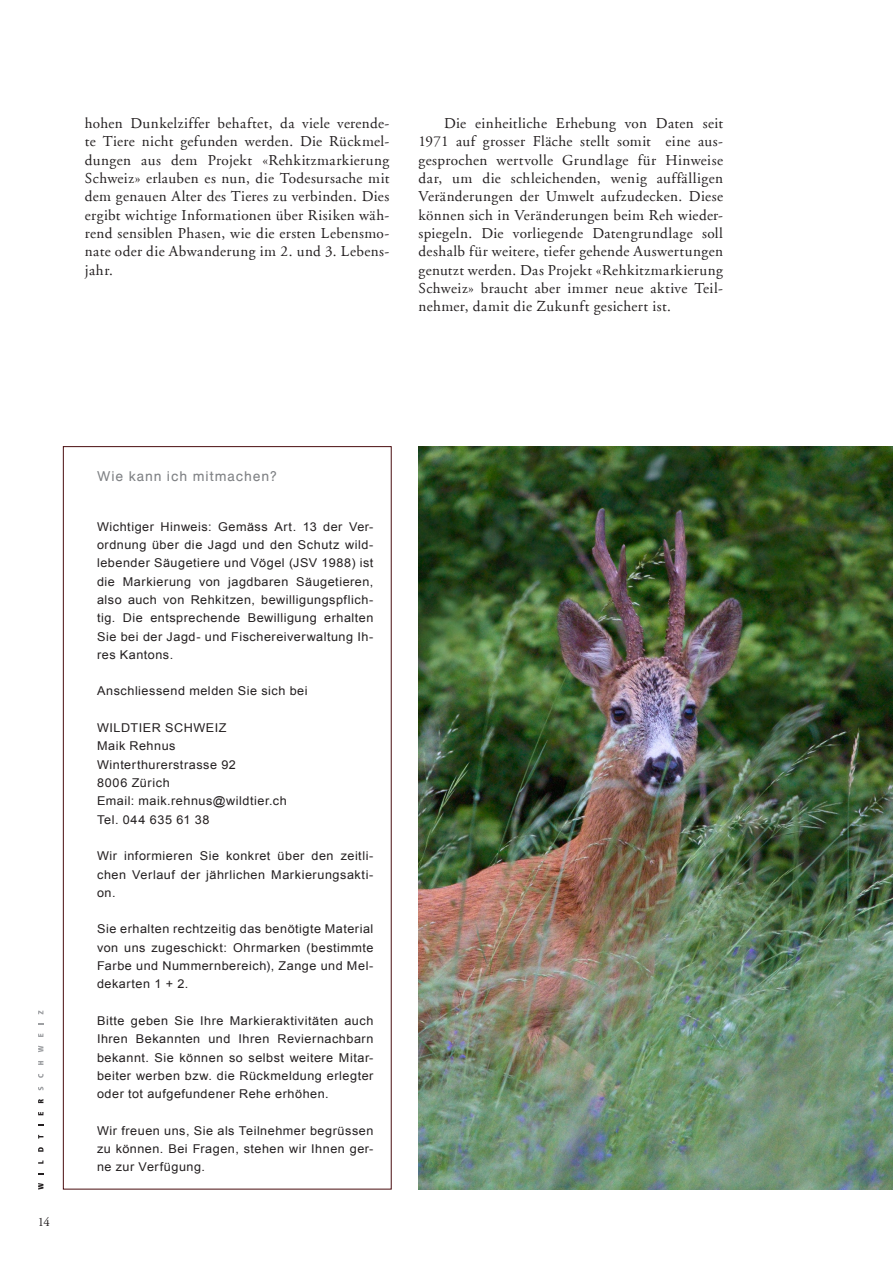
<style>
.page{position:relative;width:893px;height:1263px;background:#fff}
.page>*{position:absolute;margin:0;border:0;box-sizing:border-box;transform-origin:0 0}
.Lauftext{font:15.15px/18.3px "Adobe Garamond";letter-spacing:.025em;color:#231f20;text-align:justify}
.t1{font:13.8px "Akzidenz Grotesk R Buch";letter-spacing:.06em;color:#808285}
.t2{font:12.75px "Adobe Garamond";color:#231f20}
.Report_Lauftext_Aria{font:12.15px/18.3px "Arial";letter-spacing:.04em;color:#231f20;text-align:justify;scale:1.04 1}
</style>
<div class="page">
<svg style="left:38px;top:1183px;width:5px;height:6px"></svg>
<svg style="left:38px;top:1160px;width:5px;height:4px"></svg>
<svg style="left:38px;top:1147px;width:5px;height:5px"></svg>
<svg style="left:38px;top:1135px;width:5px;height:3px"></svg>
<svg style="left:38px;top:1112px;width:5px;height:3px"></svg>
<svg style="left:38px;top:1099px;width:5px;height:4px"></svg>
<svg style="left:38px;top:1087px;width:6px;height:3px"></svg>
<svg style="left:38px;top:1074px;width:6px;height:4px"></svg>
<svg style="left:38px;top:1061px;width:5px;height:4px"></svg>
<svg style="left:38px;top:1046px;width:5px;height:6px"></svg>
<svg style="left:38px;top:1034px;width:5px;height:3px"></svg>
<svg style="left:38px;top:1011px;width:5px;height:3px"></svg>
<img style="left:418px;top:446px;width:475px;height:744px">
<p class="Lauftext" style="left:85px;top:115px;width:306px">hohen Dunkelziffer behaftet, da viele verende&shy;te Tiere nicht gefunden werden. Die Rückmel&shy;dungen aus dem Projekt «Rehkitzmarkierung Schweiz» erlauben es nun, die Todesursache mit dem genauen Alter des Tieres zu verbinden. Dies ergibt wichtige Informationen über Risiken wäh&shy;rend sensiblen Phasen, wie die ersten Lebensmo&shy;nate oder die Abwanderung im 2. und 3. Lebens&shy;jahr.</p>
<p class="Lauftext" style="left:418px;top:115px;width:306px;text-indent:26px">Die einheitliche Erhebung von Daten seit 1971 auf grosser Fläche stellt somit eine aus&shy;gesprochen wertvolle Grundlage für Hinweise dar, um die schleichenden, wenig auffälligen Veränderungen der Umwelt aufzudecken. Diese können sich in Veränderungen beim Reh wieder&shy;spiegeln. Die vorliegende Datengrundlage soll deshalb für weitere, tiefer gehende Auswertungen genutzt werden. Das Projekt «Rehkitzmarkierung Schweiz» braucht aber immer neue aktive Teil&shy;nehmer, damit die Zukunft gesichert ist.</p>
<p class="t2" style="left:38px;top:1215px;width:14px">14</p>
<p class="t1" style="left:97px;top:468px;width:181px">Wie kann ich mitmachen?</p>
<p class="Report_Lauftext_Aria" style="left:97px;top:517px;width:267px">Wichtiger Hinweis: Gemäss Art. 13 der Ver&shy;ordnung über die Jagd und den Schutz wild&shy;lebender Säugetiere und Vögel (JSV 1988) ist die Markierung von jagdbaren Säugetieren, also auch von Rehkitzen, bewilligungspflich&shy;tig. Die entsprechende Bewilligung erhalten Sie bei der Jagd- und Fischereiverwaltung Ih&shy;res Kantons.</p>
<p class="Report_Lauftext_Aria" style="left:97px;top:682px;width:204px">Anschliessend melden Sie sich bei</p>
<p class="Report_Lauftext_Aria" style="left:97px;top:719px;width:126px">WILDTIER SCHWEIZ</p>
<p class="Report_Lauftext_Aria" style="left:97px;top:737px;width:77px">Maik Rehnus</p>
<p class="Report_Lauftext_Aria" style="left:97px;top:755px;width:135px">Winterthurerstrasse 92</p>
<p class="Report_Lauftext_Aria" style="left:97px;top:773px;width:71px">8006 Zürich</p>
<p class="Report_Lauftext_Aria" style="left:97px;top:792px;width:184px">Email: maik.rehnus@wildtier.ch</p>
<p class="Report_Lauftext_Aria" style="left:97px;top:810px;width:110px">Tel. 044 635 61 38</p>
<p class="Report_Lauftext_Aria" style="left:97px;top:847px;width:267px">Wir informieren Sie konkret über den zeitli&shy;chen Verlauf der jährlichen Markierungsakti&shy;on.</p>
<p class="Report_Lauftext_Aria" style="left:97px;top:920px;width:267px">Sie erhalten rechtzeitig das benötigte Material von uns zugeschickt: Ohrmarken (bestimmte Farbe und Nummernbereich), Zange und Mel&shy;dekarten 1 + 2.</p>
<p class="Report_Lauftext_Aria" style="left:97px;top:1011px;width:267px">Bitte geben Sie Ihre Markieraktivitäten auch Ihren Bekannten und Ihren Reviernachbarn bekannt. Sie können so selbst weitere Mitar&shy;beiter werben bzw. die Rückmeldung erlegter oder tot aufgefundener Rehe erhöhen.</p>
<p class="Report_Lauftext_Aria" style="left:97px;top:1121px;width:267px">Wir freuen uns, Sie als Teilnehmer begrüssen zu können. Bei Fragen, stehen wir Ihnen ger&shy;ne zur Verfügung.</p>
</div>
